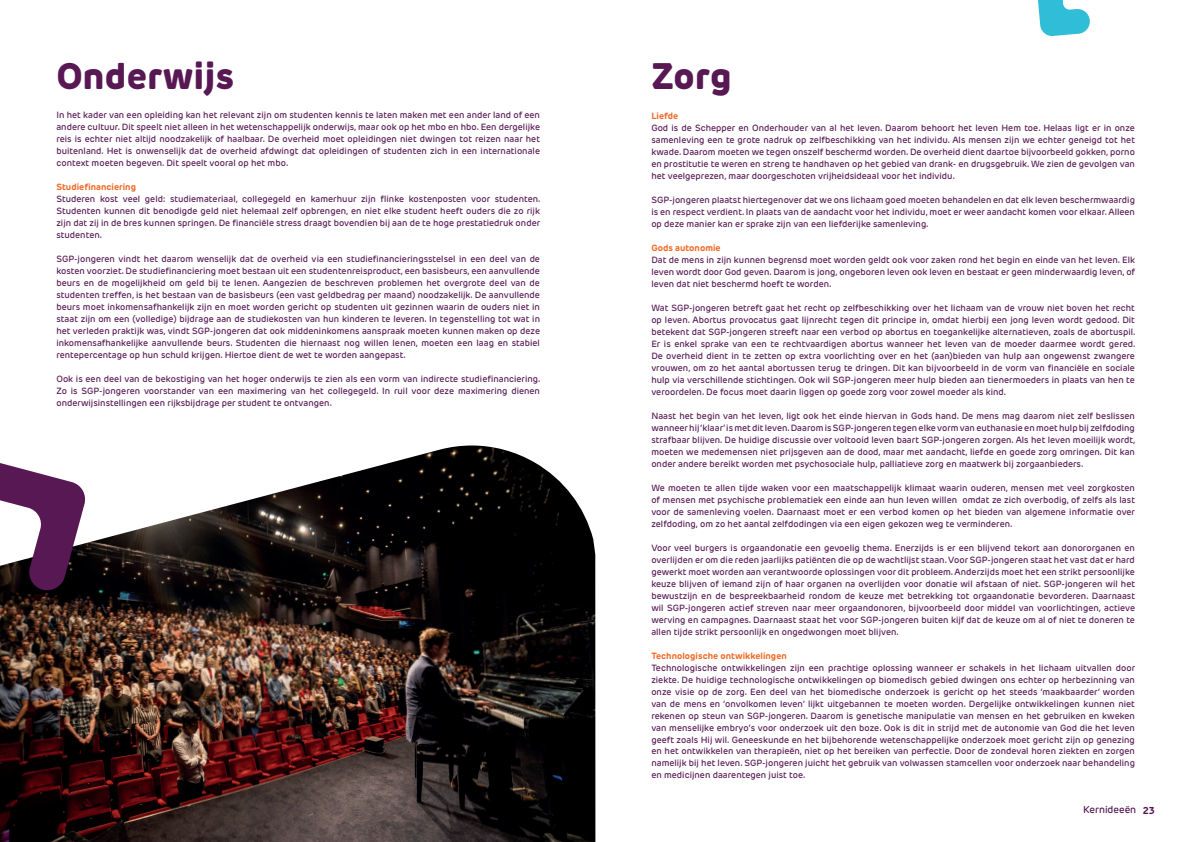
<style>
.page{position:relative;width:1191px;height:842px;background:#fff}
.page>*{position:absolute;margin:0;border:0;box-sizing:border-box;transform-origin:0 0}
.t1{font:800 36px "New Rubrik Edge";letter-spacing:.01em;color:#571854}
.t2{font:500 10px "New Rubrik Edge";color:#541652}
.t3{font:500 9px/12px "New Rubrik Edge";letter-spacing:.005em;color:#571854;text-align:justify}
.t4{font:700 9px "New Rubrik Edge";letter-spacing:.005em;color:#f06622}
.s1{font-weight:700}
</style>
<div class="page">
<img style="left:0;top:445px;width:595px;height:397px">
<svg style="left:1038px;top:0;width:52px;height:36px"></svg>
<svg style="left:0;top:461px;width:86px;height:131px"></svg>
<h1 class="t1" style="left:56px;top:53px;width:179px">Onderwijs</h1>
<h1 class="t1" style="left:651px;top:53px;width:82px">Zorg</h1>
<p class="t4" style="left:651px;top:110px;width:28px">Liefde</p>
<p class="t3" style="left:651px;top:121px;width:485px">God is de Schepper en Onderhouder van al het leven. Daarom behoort het leven Hem toe. Helaas ligt er in onze samenleving een te grote nadruk op zelfbeschikking van het individu. Als mensen zijn we echter geneigd tot het kwade. Daarom moeten we tegen onszelf beschermd worden. De overheid dient daartoe bijvoorbeeld gokken, porno en prostitutie te weren en streng te handhaven op het gebied van drank- en drugsgebruik. We zien de gevolgen van het veelgeprezen, maar doorgeschoten vrijheidsideaal voor het individu.</p>
<p class="t3" style="left:651px;top:193px;width:485px">SGP-jongeren plaatst hiertegenover dat we ons lichaam goed moeten behandelen en dat elk leven beschermwaardig is en respect verdient. In plaats van de aandacht voor het individu, moet er weer aandacht komen voor elkaar. Alleen op deze manier kan er sprake zijn van een liefderijke samenleving.</p>
<p class="t4" style="left:651px;top:242px;width:71px">Gods autonomie</p>
<p class="t3" style="left:651px;top:253px;width:485px">Dat de mens in zijn kunnen begrensd moet worden geldt ook voor zaken rond het begin en einde van het leven. Elk leven wordt door God geven. Daarom is jong, ongeboren leven ook leven en bestaat er geen minderwaardig leven, of leven dat niet beschermd hoeft te worden.</p>
<p class="t3" style="left:651px;top:301px;width:485px">Wat SGP-jongeren betreft gaat het recht op zelfbeschikking over het lichaam van de vrouw niet boven het recht op leven. Abortus provocatus gaat lijnrecht tegen dit principe in, omdat hierbij een jong leven wordt gedood. Dit betekent dat SGP-jongeren streeft naar een verbod op abortus en toegankelijke alternatieven, zoals de abortuspil.<br>Er is enkel sprake van een te rechtvaardigen abortus wanneer het leven van de moeder daarmee wordt gered.<br>De overheid dient in te zetten op extra voorlichting over en het (aan)bieden van hulp aan ongewenst zwangere vrouwen, om zo het aantal abortussen terug te dringen. Dit kan bijvoorbeeld in de vorm van financiële en sociale hulp via verschillende stichtingen. Ook wil SGP-jongeren meer hulp bieden aan tienermoeders in plaats van hen te veroordelen. De focus moet daarin liggen op goede zorg voor zowel moeder als kind.</p>
<p class="t3" style="left:651px;top:409px;width:485px">Naast het begin van het leven, ligt ook het einde hiervan in Gods hand. De mens mag daarom niet zelf beslissen wanneer hij ‘klaar’ is met dit leven. Daarom is SGP-jongeren tegen elke vorm van euthanasie en moet hulp bij zelfdoding strafbaar blijven. De huidige discussie over voltooid leven baart SGP-jongeren zorgen. Als het leven moeilijk wordt, moeten we medemensen niet prijsgeven aan de dood, maar met aandacht, liefde en goede zorg omringen. Dit kan onder andere bereikt worden met psychosociale hulp, palliatieve zorg en maatwerk bij zorgaanbieders.</p>
<p class="t3" style="left:651px;top:481px;width:485px">We moeten te allen tijde waken voor een maatschappelijk klimaat waarin ouderen, mensen met veel zorgkosten of mensen met psychische problematiek een einde aan hun leven willen omdat ze zich overbodig, of zelfs als last voor de samenleving voelen. Daarnaast moet er een verbod komen op het bieden van algemene informatie over zelfdoding, om zo het aantal zelfdodingen via een eigen gekozen weg te verminderen.</p>
<p class="t3" style="left:651px;top:541px;width:485px">Voor veel burgers is orgaandonatie een gevoelig thema. Enerzijds is er een blijvend tekort aan donororganen en overlijden er om die reden jaarlijks patiënten die op de wachtlijst staan. Voor SGP-jongeren staat het vast dat er hard gewerkt moet worden aan verantwoorde oplossingen voor dit probleem. Anderzijds moet het een strikt persoonlijke keuze blijven of iemand zijn of haar organen na overlijden voor donatie wil afstaan of niet. SGP-jongeren wil het bewustzijn en de bespreekbaarheid rondom de keuze met betrekking tot orgaandonatie bevorderen. Daarnaast wil SGP-jongeren actief streven naar meer orgaandonoren, bijvoorbeeld door middel van voorlichtingen, actieve werving en campagnes. Daarnaast staat het voor SGP-jongeren buiten kijf dat de keuze om al of niet te doneren te allen tijde strikt persoonlijk en ongedwongen moet blijven.</p>
<p class="t4" style="left:651px;top:650px;width:137px">Technologische ontwikkelingen</p>
<p class="t3" style="left:651px;top:661px;width:485px">Technologische ontwikkelingen zijn een prachtige oplossing wanneer er schakels in het lichaam uitvallen door ziekte. De huidige technologische ontwikkelingen op biomedisch gebied dwingen ons echter op herbezinning van onze visie op de zorg. Een deel van het biomedische onderzoek is gericht op het steeds ‘maakbaarder’ worden van de mens en ‘onvolkomen leven’ lijkt uitgebannen te moeten worden. Dergelijke ontwikkelingen kunnen niet rekenen op steun van SGP-jongeren. Daarom is genetische manipulatie van mensen en het gebruiken en kweken van menselijke embryo’s voor onderzoek uit den boze. Ook is dit in strijd met de autonomie van God die het leven geeft zoals Hij wil. Geneeskunde en het bijbehorende wetenschappelijke onderzoek moet gericht zijn op genezing en het ontwikkelen van therapieën, niet op het bereiken van perfectie. Door de zondeval horen ziekten en zorgen namelijk bij het leven. SGP-jongeren juicht het gebruik van volwassen stamcellen voor onderzoek naar behandeling en medicijnen daarentegen juist toe.</p>
<p class="t3" style="left:56px;top:109px;width:485px">In het kader van een opleiding kan het relevant zijn om studenten kennis te laten maken met een ander land of een andere cultuur. Dit speelt niet alleen in het wetenschappelijk onderwijs, maar ook op het mbo en hbo. Een dergelijke reis is echter niet altijd noodzakelijk of haalbaar. De overheid moet opleidingen niet dwingen tot reizen naar het buitenland. Het is onwenselijk dat de overheid afdwingt dat opleidingen of studenten zich in een internationale context moeten begeven. Dit speelt vooral op het mbo.</p>
<p class="t4" style="left:56px;top:182px;width:81px">Studiefinanciering</p>
<p class="t3" style="left:56px;top:193px;width:485px">Studeren kost veel geld: studiemateriaal, collegegeld en kamerhuur zijn flinke kostenposten voor studenten.<br>Studenten kunnen dit benodigde geld niet helemaal zelf opbrengen, en niet elke student heeft ouders die zo rijk zijn dat zij in de bres kunnen springen. De financiële stress draagt bovendien bij aan de te hoge prestatiedruk onder studenten.</p>
<p class="t3" style="left:56px;top:253px;width:485px">SGP-jongeren vindt het daarom wenselijk dat de overheid via een studiefinancieringsstelsel in een deel van de kosten voorziet. De studiefinanciering moet bestaan uit een studentenreisproduct, een basisbeurs, een aanvullende beurs en de mogelijkheid om geld bij te lenen. Aangezien de beschreven problemen het overgrote deel van de studenten treffen, is het bestaan van de basisbeurs (een vast geldbedrag per maand) noodzakelijk. De aanvullende beurs moet inkomensafhankelijk zijn en moet worden gericht op studenten uit gezinnen waarin de ouders niet in staat zijn om een (volledige) bijdrage aan de studiekosten van hun kinderen te leveren. In tegenstelling tot wat in het verleden praktijk was, vindt SGP-jongeren dat ook middeninkomens aanspraak moeten kunnen maken op deze inkomensafhankelijke aanvullende beurs. Studenten die hiernaast nog willen lenen, moeten een laag en stabiel rentepercentage op hun schuld krijgen. Hiertoe dient de wet te worden aangepast.</p>
<p class="t3" style="left:56px;top:373px;width:485px">Ook is een deel van de bekostiging van het hoger onderwijs te zien als een vorm van indirecte studiefinanciering.<br>Zo is SGP-jongeren voorstander van een maximering van het collegegeld. In ruil voor deze maximering dienen onderwijsinstellingen een rijksbijdrage per student te ontvangen.</p>
<p class="t2" style="left:1083px;top:804px;width:73px">Kernideeën <span class="s1">23</span></p>
</div>
